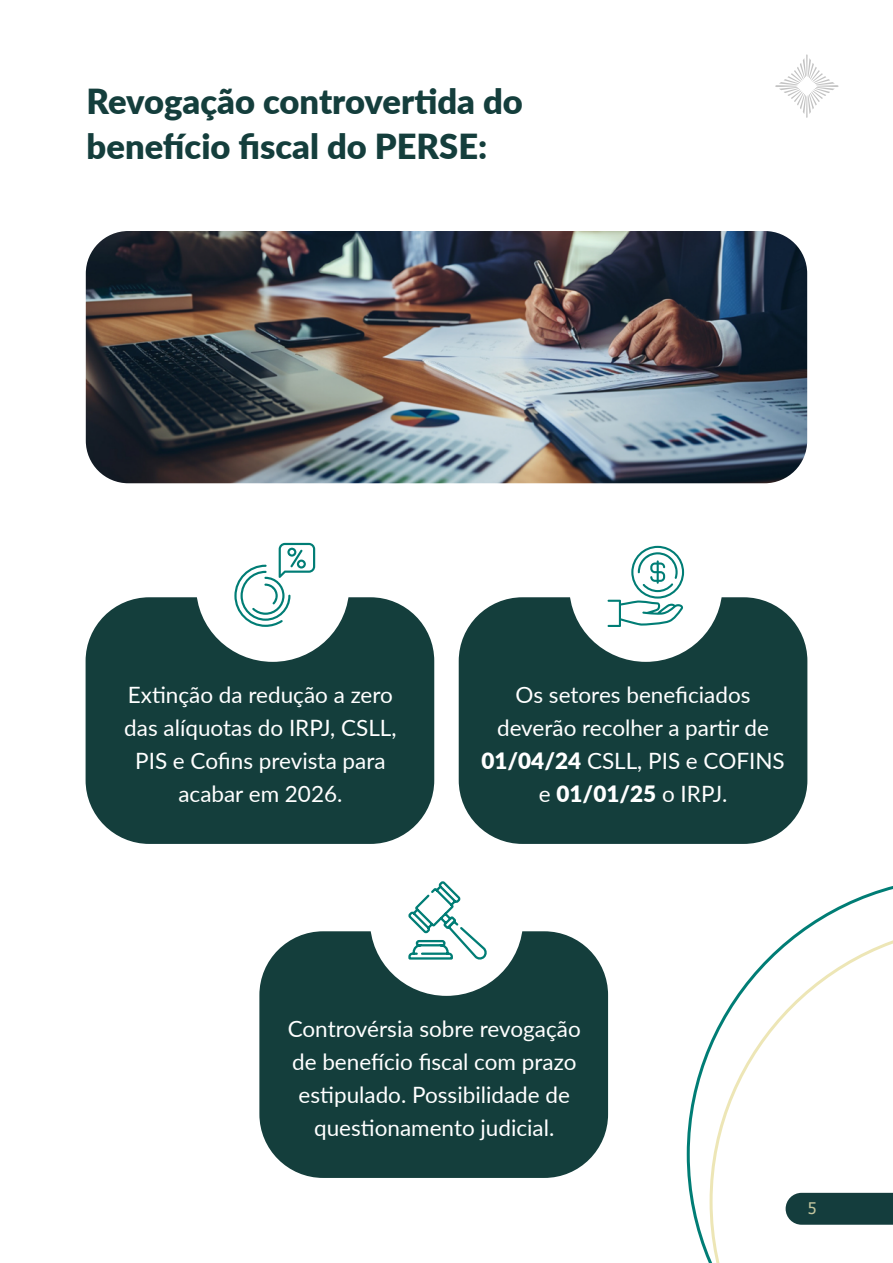
<style>
.page{position:relative;width:893px;height:1263px;background:#fff}
.page>*{position:absolute;margin:0;border:0;box-sizing:border-box;transform-origin:0 0}
.t1{font:900 34.5px/45px "Lato";color:#143e3c}
.t2{font:22.5px/33px "Lato";color:#fff;text-align:center}
.t3{font:16.05px "Tahoma";color:#ede6b6}
.s1{font-weight:900}
</style>
<div class="page">
<svg style="left:775px;top:54px;width:64px;height:64px"></svg>
<div style="left:86px;top:597px;width:348px;height:247px;background:#143e3c;border-radius:64px"></div>
<div style="left:259px;top:931px;width:349px;height:247px;background:#143e3c;border-radius:64px"></div>
<div style="left:459px;top:597px;width:348px;height:247px;background:#143e3c;border-radius:64px"></div>
<div style="left:196px;top:511px;width:153px;height:151px;background:#fff;border-radius:50%"></div>
<div style="left:370px;top:845px;width:153px;height:151px;background:#fff;border-radius:50%"></div>
<div style="left:569px;top:511px;width:153px;height:151px;background:#fff;border-radius:50%"></div>
<svg style="left:408px;top:881px;width:79px;height:79px"></svg>
<img style="left:86px;top:231px;width:721px;height:252px">
<svg style="left:234px;top:543px;width:81px;height:84px"></svg>
<svg style="left:607px;top:546px;width:77px;height:81px"></svg>
<svg style="left:687px;top:886px;width:206px;height:377px"></svg>
<h1 class="t1" style="left:87px;top:77px;width:438px">Revogação controvertida do benefício fiscal do PERSE:</h1>
<p class="t2" style="left:124px;top:678px;width:274px">Extinção da redução a zero das alíquotas do IRPJ, CSLL,<br>PIS e Cofins prevista para acabar em 2026.</p>
<p class="t2" style="left:481px;top:678px;width:305px">Os setores beneficiados deverão recolher a partir de<br><span class="s1">01/04/24</span> CSLL, PIS e COFINS e <span class="s1">01/01/25</span> o IRPJ.</p>
<p class="t2" style="left:288px;top:1012px;width:294px">Controvérsia sobre revogação de benefício fiscal com prazo estipulado. Possibilidade de questionamento judicial.</p>
<p class="t3" style="left:807px;top:1197px;width:10px">5</p>
</div>
